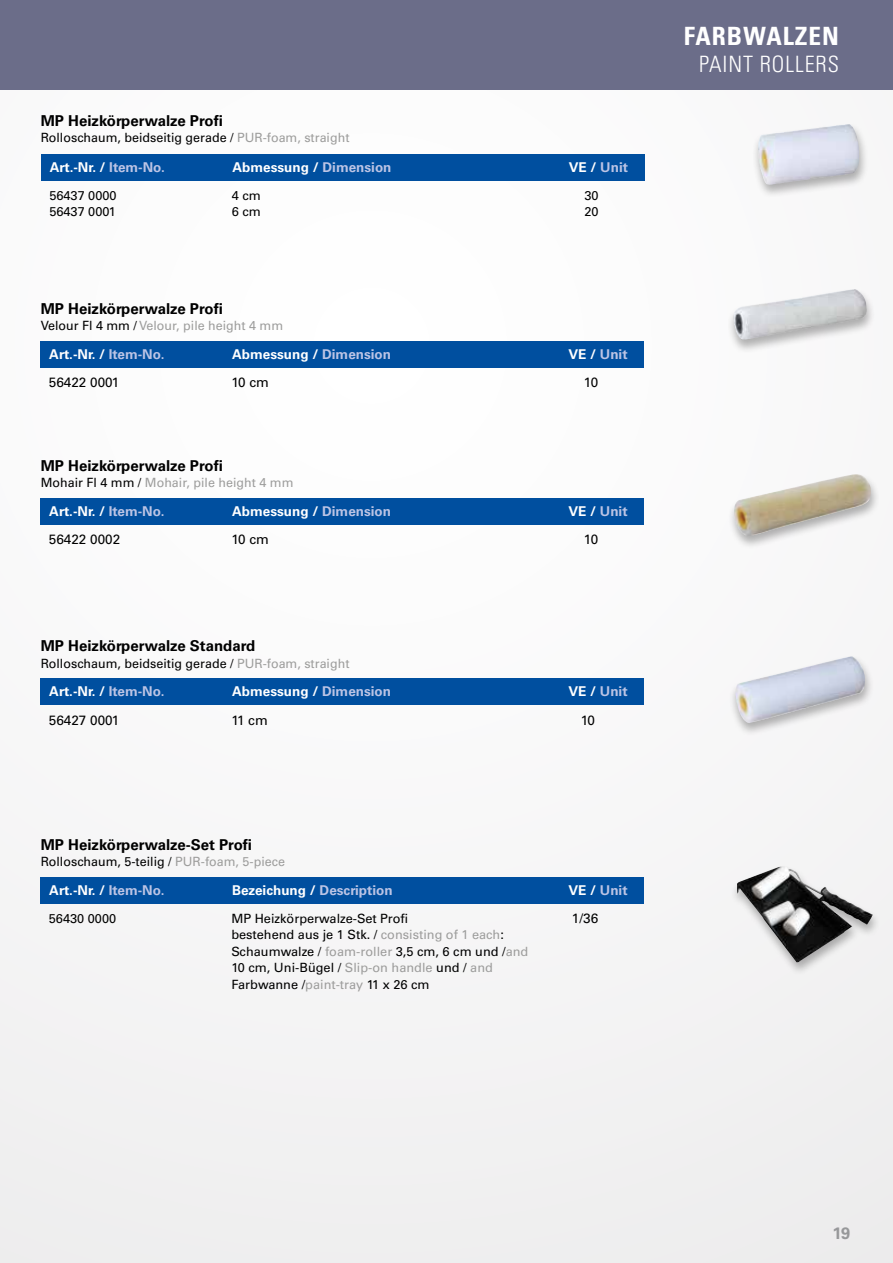
<style>
.page{position:relative;width:893px;height:1263px;background:#f8f8f8}
.page>*{position:absolute;margin:0;border:0;box-sizing:border-box;transform-origin:0 0}
.t1{font:25.2px "Univers LTCYR 67 Bold Cond";letter-spacing:.04em;color:#fff}
.t2{font:22.5px "Univers LTCYR 47 Light Cond";letter-spacing:.04em;color:#fff}
.t3{font:700 16.5px "Univers LT Pro 65";color:#97989a}
.t4{font:700 15px "Univers LT Pro 65";color:#000}
.t5{font:700 13.5px "Univers LT Pro 65";color:#fff}
.t6{font:13.5px "Univers LT Pro 55 Roman";color:#000}
.t7{font:700 13.5px "Univers LT Pro 65";color:#bcc4e5}
.t8{font:12.75px/16.5px "Univers LT Pro 55 Roman";color:#000}
.t9{font:12.75px "Univers LT Pro 55 Roman";color:#9d9d9c}
.s1{color:#9d9d9c}
.s2{color:#bcc4e5}
.s3{color:#fff}
.s4{color:#000}
</style>
<div class="page">
<div style="left:0;top:0;width:893px;height:89px;background:#6b6d89"></div>
<div style="left:41px;top:678px;width:603px;height:27px;background:#004f9f"></div>
<div style="left:729px;top:655px;width:146px;height:82px;background:#000;opacity:.3"></div>
<img style="left:738px;top:656px;width:114px;height:28px">
<div style="left:41px;top:877px;width:603px;height:27px;background:#004f9f"></div>
<div style="left:731px;top:865px;width:150px;height:111px;background:#000;opacity:.3"></div>
<img style="left:737px;top:866px;width:136px;height:96px">
<div style="left:41px;top:498px;width:603px;height:27px;background:#004f9f"></div>
<div style="left:728px;top:472px;width:152px;height:78px;background:#000;opacity:.3"></div>
<img style="left:776px;top:474px;width:79px;height:18px">
<div style="left:41px;top:341px;width:603px;height:27px;background:#004f9f"></div>
<div style="left:727px;top:288px;width:149px;height:66px;background:#000;opacity:.3"></div>
<img style="left:733px;top:289px;width:132px;height:51px">
<div style="left:41px;top:154px;width:603px;height:27px;background:#004f9f"></div>
<div style="left:752px;top:123px;width:116px;height:76px;background:#000;opacity:.3"></div>
<img style="left:758px;top:124px;width:101px;height:61px">
<p class="t4" style="left:41px;top:111px;width:184px">MP Heizkörperwalze Profi</p>
<p class="t8" style="left:41px;top:129px;width:310px">Rolloschaum, beidseitig gerade / <span class="s1">PUR-foam, straight</span></p>
<p class="t5" style="left:50px;top:159px;width:117px">Art.-Nr. / <span class="s2">Item-No.</span></p>
<p class="t5" style="left:233px;top:159px;width:160px">Abmessung / <span class="s2">Dimension</span></p>
<p class="t7" style="left:569px;top:159px;width:61px"><span class="s3">VE /</span> Unit</p>
<p class="t8" style="left:49px;top:187px;width:69px">56437 0000<br>56437 0001</p>
<p class="t8" style="left:232px;top:187px;width:31px">4 cm<br>6 cm</p>
<p class="t8" style="left:584px;top:187px;width:16px">30<br>20</p>
<p class="t4" style="left:41px;top:299px;width:184px">MP Heizkörperwalze Profi</p>
<p class="t9" style="left:41px;top:318px;width:244px"><span class="s4">Velour Fl 4 mm /</span> Velour, pile height 4 mm</p>
<p class="t5" style="left:49px;top:346px;width:117px">Art.-Nr. / <span class="s2">Item-No.</span></p>
<p class="t5" style="left:232px;top:346px;width:160px">Abmessung / <span class="s2">Dimension</span></p>
<p class="t7" style="left:568px;top:346px;width:61px"><span class="s3">VE /</span> Unit</p>
<p class="t6" style="left:49px;top:374px;width:72px">56422 0001</p>
<p class="t6" style="left:231px;top:374px;width:39px">10 cm</p>
<p class="t6" style="left:584px;top:374px;width:16px">10</p>
<p class="t4" style="left:41px;top:456px;width:184px">MP Heizkörperwalze Profi</p>
<p class="t9" style="left:41px;top:475px;width:254px"><span class="s4">Mohair Fl 4 mm /</span> Mohair, pile height 4 mm</p>
<p class="t5" style="left:49px;top:503px;width:117px">Art.-Nr. / <span class="s2">Item-No.</span></p>
<p class="t5" style="left:232px;top:503px;width:160px">Abmessung / <span class="s2">Dimension</span></p>
<p class="t7" style="left:568px;top:503px;width:61px"><span class="s3">VE /</span> Unit</p>
<p class="t6" style="left:49px;top:531px;width:73px">56422 0002</p>
<p class="t6" style="left:231px;top:531px;width:39px">10 cm</p>
<p class="t6" style="left:584px;top:531px;width:16px">10</p>
<p class="t4" style="left:41px;top:637px;width:216px">MP Heizkörperwalze Standard</p>
<p class="t8" style="left:41px;top:655px;width:310px">Rolloschaum, beidseitig gerade / <span class="s1">PUR-foam, straight</span></p>
<p class="t5" style="left:49px;top:683px;width:117px">Art.-Nr. / <span class="s2">Item-No.</span></p>
<p class="t5" style="left:232px;top:683px;width:160px">Abmessung / <span class="s2">Dimension</span></p>
<p class="t7" style="left:568px;top:683px;width:61px"><span class="s3">VE /</span> Unit</p>
<p class="t6" style="left:49px;top:712px;width:72px">56427 0001</p>
<p class="t6" style="left:231px;top:712px;width:38px">11 cm</p>
<p class="t6" style="left:581px;top:712px;width:16px">10</p>
<p class="t4" style="left:41px;top:836px;width:213px">MP Heizkörperwalze-Set Profi</p>
<p class="t8" style="left:41px;top:854px;width:246px">Rolloschaum, 5-teilig / <span class="s1">PUR-foam, 5-piece</span></p>
<p class="t5" style="left:49px;top:882px;width:117px">Art.-Nr. / <span class="s2">Item-No.</span></p>
<p class="t5" style="left:232px;top:882px;width:162px">Bezeichung / <span class="s2">Description</span></p>
<p class="t7" style="left:568px;top:882px;width:61px"><span class="s3">VE /</span> Unit</p>
<p class="t8" style="left:49px;top:910px;width:69px">56430 0000</p>
<p class="t8" style="left:231px;top:910px;width:298px">MP Heizkörperwalze-Set Profi<br>bestehend aus je 1 Stk. / <span class="s1">consisting of 1 each</span>:<br>Schaumwalze / <span class="s1">foam-roller</span> 3,5 cm, 6 cm und /<span class="s1">and </span>10 cm, Uni-Bügel / <span class="s1">Slip-on handle</span> und / <span class="s1">and </span>Farbwanne /<span class="s1">paint-tray</span> 11 x 26 cm</p>
<p class="t6" style="left:572px;top:910px;width:28px">1/36</p>
<h1 class="t1" style="left:684px;top:21px;width:157px">FARBWALZEN</h1>
<h2 class="t2" style="left:699px;top:49px;width:141px">PAINT ROLLERS</h2>
<p class="t3" style="left:832px;top:1223px;width:20px">19</p>
</div>
